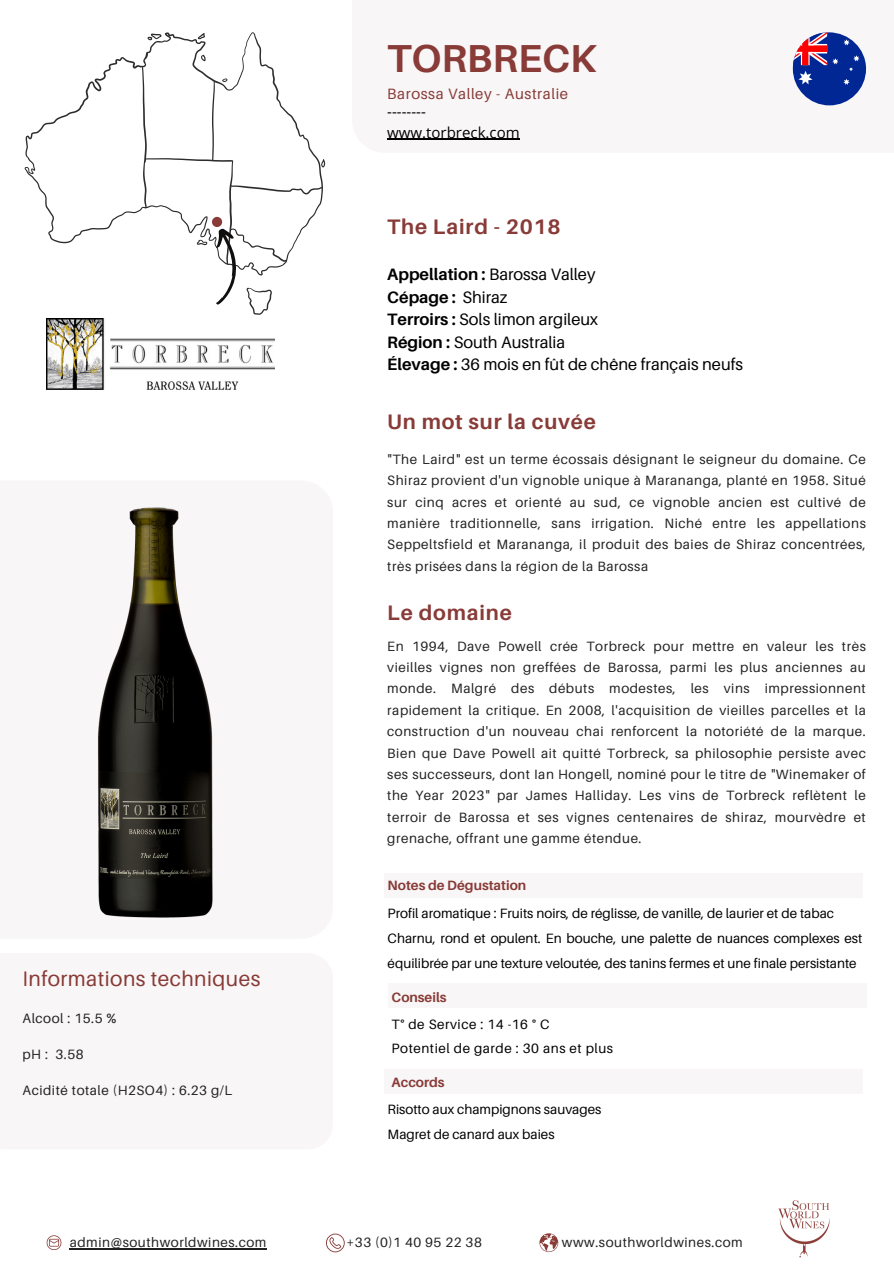
<style>
.page{position:relative;width:894px;height:1264px;background:#fff}
.page>*{position:absolute;margin:0;border:0;box-sizing:border-box;transform-origin:0 0}
.t1{font:700 39px "Aileron";color:#883b37}
.t2{font:700 21px "Aileron";letter-spacing:.04em;color:#883b37}
.t3{font:21px "Aileron";letter-spacing:.02em;color:#883b37}
.t4{font:16.5px/22.5px "Aileron";color:#000}
.t5{font:15px/20.2px "Open Sans";color:#000}
.t6{font:15px "Aileron";letter-spacing:.04em;color:#883b37}
.t7{font:13.5px/21.3px "Aileron";letter-spacing:.04em;color:#222;text-align:justify}
.t8{font:13.5px/24.8px "Aileron";color:#000}
.t9{font:13.5px "Aileron";letter-spacing:.04em;color:#000}
.t10{font:700 13.5px "Aileron";color:#883b37}
.s1{font-weight:700}
</style>
<div class="page">
<div style="left:352px;top:0;width:541px;height:153px;background:#f9f6f7"></div>
<div style="left:383px;top:872px;width:479px;height:25px;background:#f8f6f7"></div>
<div style="left:383px;top:1068px;width:479px;height:25px;background:#f8f6f7"></div>
<div style="left:387px;top:983px;width:479px;height:24px;background:#f8f6f7"></div>
<svg style="left:539px;top:1233px;width:19px;height:18px"></svg>
<hr style="left:70px;top:1248px;width:197px;height:1px;background:#222">
<svg style="left:326px;top:1233px;width:18px;height:19px"></svg>
<img style="left:778px;top:1200px;width:52px;height:58px">
<svg style="left:47px;top:1235px;width:14px;height:14px"></svg>
<hr style="left:387px;top:139px;width:132px;height:1px;background:#000">
<svg style="left:792px;top:32px;width:73px;height:73px"></svg>
<img style="left:97px;top:507px;width:116px;height:411px">
<img style="left:47px;top:318px;width:227px;height:71px">
<svg style="left:323px;top:159px;width:2px;height:8px"></svg>
<svg style="left:246px;top:288px;width:26px;height:27px"></svg>
<svg style="left:25px;top:32px;width:298px;height:243px"></svg>
<div style="left:212px;top:217px;width:10px;height:10px;background:#883b37;border-radius:50%"></div>
<svg style="left:214px;top:228px;width:23px;height:77px"></svg>
<p class="t1" style="left:387px;top:34px;width:211px">TORBRECK</p>
<p class="t6" style="left:387px;top:84px;width:182px">Barossa Valley - Australie</p>
<p class="t5" style="left:387px;top:101px;width:134px">-------- www.torbreck.com</p>
<p class="t2" style="left:387px;top:214px;width:175px">The Laird - 2018</p>
<p class="t4" style="left:387px;top:263px;width:357px"><span class="s1">Appellation :</span> Barossa Valley<br><span class="s1">Cépage :</span> Shiraz<br><span class="s1">Terroirs :</span> Sols limon argileux<br><span class="s1">Région :</span> South Australia<br><span class="s1">Élevage :</span> 36 mois en fût de chêne français neufs</p>
<p class="t2" style="left:387px;top:409px;width:210px">Un mot sur la cuvée</p>
<h5 class="t7" style="left:387px;top:448px;width:480px">"The Laird" est un terme écossais désignant le seigneur du domaine. Ce Shiraz provient d'un vignoble unique à Marananga, planté en 1958. Situé sur cinq acres et orienté au sud, ce vignoble ancien est cultivé de manière traditionnelle, sans irrigation. Niché entre les appellations Seppeltsfield et Marananga, il produit des baies de Shiraz concentrées, très prisées dans la région de la Barossa</h5>
<p class="t3" style="left:22px;top:966px;width:239px">Informations techniques</p>
<h2 class="t7" style="left:22px;top:1007px;width:95px">Alcool : 15.5 %</h2>
<p class="t7" style="left:22px;top:1043px;width:63px">pH : 3.58</p>
<h5 class="t7" style="left:22px;top:1079px;width:211px">Acidité totale (H2SO4) : 6.23 g/L</h5>
<p class="t2" style="left:387px;top:599px;width:126px">Le domaine</p>
<h5 class="t7" style="left:387px;top:635px;width:480px">En 1994, Dave Powell crée Torbreck pour mettre en valeur les très vieilles vignes non greffées de Barossa, parmi les plus anciennes au monde. Malgré des débuts modestes, les vins impressionnent rapidement la critique. En 2008, l'acquisition de vieilles parcelles et la construction d'un nouveau chai renforcent la notoriété de la marque.<br>Bien que Dave Powell ait quitté Torbreck, sa philosophie persiste avec ses successeurs, dont Ian Hongell, nominé pour le titre de "Winemaker of the Year 2023" par James Halliday. Les vins de Torbreck reflètent le terroir de Barossa et ses vignes centenaires de shiraz, mourvèdre et grenache, offrant une gamme étendue.</h5>
<p class="t10" style="left:387px;top:877px;width:140px">Notes de Dégustation</p>
<p class="t8" style="left:387px;top:900px;width:448px">Profil aromatique : Fruits noirs, de réglisse, de vanille, de laurier et de tabac</p>
<p class="t8" style="left:387px;top:925px;width:476px">Charnu, rond et opulent. En bouche, une palette de nuances complexes est équilibrée par une texture veloutée, des tanins fermes et une finale persistante</p>
<h4 class="t10" style="left:391px;top:989px;width:56px">Conseils</h4>
<h2 class="t9" style="left:391px;top:1015px;width:159px">T° de Service : 14 -16 ° C</h2>
<h4 class="t9" style="left:391px;top:1040px;width:223px">Potentiel de garde : 30 ans et plus</h4>
<p class="t10" style="left:391px;top:1073px;width:55px">Accords</p>
<h1 class="t8" style="left:387px;top:1097px;width:215px">Risotto aux champignons sauvages</h1>
<h4 class="t8" style="left:387px;top:1121px;width:168px">Magret de canard aux baies</h4>
<p class="t7" style="left:70px;top:1231px;width:198px">admin@southworldwines.com</p>
<p class="t7" style="left:346px;top:1231px;width:137px">+33 (0)1 40 95 22 38</p>
<p class="t7" style="left:562px;top:1231px;width:182px">www.southworldwines.com</p>
</div>
